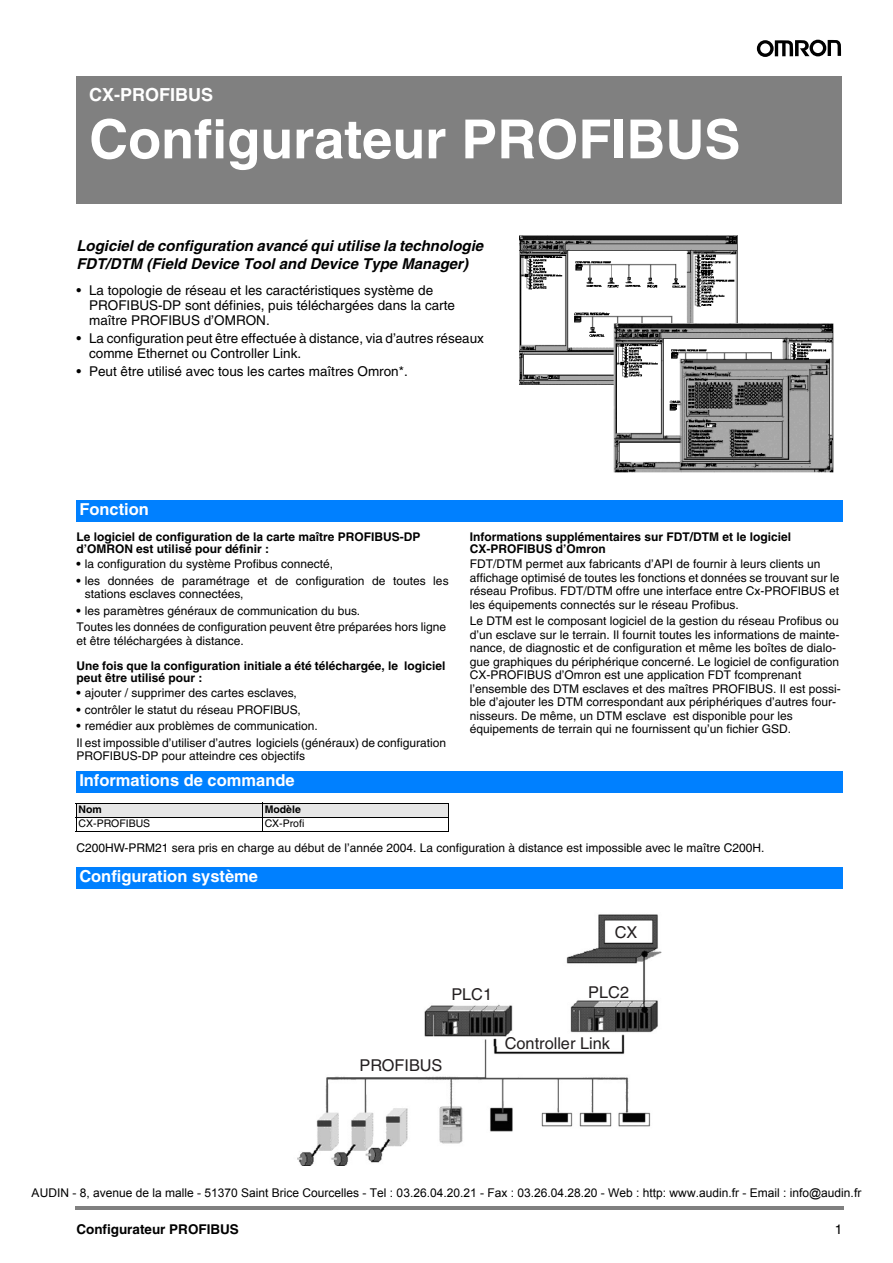
<style>
.page{position:relative;width:893px;height:1263px;background:#fff}
.page>*{position:absolute;margin:0;border:0;box-sizing:border-box;transform-origin:0 0}
.t1{font:700 54px "Helvetica";color:#fff}
.t2{font:700 18px "Helvetica";color:#fff}
.t3{font:700 16.5px "Helvetica";color:#fff}
.t4{font:16.35px "Helvetica";color:#231f20}
.t5{font:italic 700 15px/18px "Helvetica";color:#000}
.t6{font:13.5px/15px "Helvetica";color:#000}
.t7{font:700 13.5px "Helvetica";color:#000}
.t8{font:12px/13.5px "Helvetica";color:#000}
.t9{font:700 12px/12px "Helvetica";color:#000}
.t10{font:12px "Arial";color:#000}
.t11{font:10.5px "Helvetica";color:#000}
.t12{font:700 10.5px "Helvetica";color:#000}
.s1{font-weight:700}
</style>
<div class="page">
<div style="left:76px;top:77px;width:766px;height:127px;background:#808080"></div>
<hr style="left:76px;top:1206px;width:767px;height:3px;background:#808080">
<svg style="left:756px;top:40px;width:85px;height:17px"></svg>
<img style="left:519px;top:236px;width:314px;height:237px">
<div style="left:76px;top:500px;width:766px;height:21px;background:#0080ff"></div>
<div style="left:76px;top:772px;width:766px;height:21px;background:#0080ff"></div>
<div style="left:76px;top:803px;width:186px;height:14px;background:#e6e6e6"></div>
<div style="left:262px;top:803px;width:186px;height:14px;background:#e6e6e6"></div>
<div style="left:76px;top:868px;width:766px;height:21px;background:#0080ff"></div>
<svg style="left:76px;top:804px;width:1px;height:27px"></svg>
<svg style="left:262px;top:804px;width:1px;height:27px"></svg>
<svg style="left:448px;top:804px;width:1px;height:27px"></svg>
<hr style="left:76px;top:803px;width:373px;height:1px;background:#000">
<hr style="left:76px;top:817px;width:373px;height:1px;background:#000">
<hr style="left:76px;top:831px;width:373px;height:1px;background:#000">
<img style="left:297px;top:914px;width:365px;height:251px">
<h2 class="t2" style="left:89px;top:88px;width:125px">CX-PROFIBUS</h2>
<h1 class="t1" style="left:89px;top:120px;width:652px">Configurateur PROFIBUS</h1>
<p class="t5" style="left:76px;top:239px;width:408px">Logiciel de configuration avancé qui utilise la technologie<br>FDT/DTM (Field Device Tool and Device Type Manager)</p>
<p class="t6" style="left:89px;top:284px;width:367px;text-indent:-13px">• La topologie de réseau et les caractéristiques système de<br>PROFIBUS-DP sont définies, puis téléchargées dans la carte maître PROFIBUS d’OMRON.</p>
<p class="t6" style="left:89px;top:332px;width:396px;text-indent:-13px">• La configuration peut être effectuée à distance, via d’autres réseaux comme Ethernet ou Controller Link.</p>
<p class="t6" style="left:76px;top:365px;width:333px">• Peut être utilisé avec tous les cartes maîtres Omron*.</p>
<h3 class="t3" style="left:79px;top:503px;width:71px">Fonction</h3>
<p class="t9" style="left:76px;top:532px;width:345px">Le logiciel de configuration de la carte maître PROFIBUS-DP d’OMRON est utilisé pour définir :</p>
<p class="t8" style="left:76px;top:558px;width:258px"><span class="s1">•</span> la configuration du système Profibus connecté,</p>
<p class="t8" style="left:85px;top:575px;width:365px;text-indent:-8px"><span class="s1">•</span> les données de paramétrage et de configuration de toutes les stations esclaves connectées,</p>
<p class="t8" style="left:76px;top:603px;width:371px;line-height:16.5px"><span class="s1">•</span> les paramètres généraux de communication du bus.<br>Toutes les données de configuration peuvent être préparées hors ligne</p>
<p class="t8" style="left:76px;top:635px;width:169px">et être téléchargées à distance.</p>
<p class="t9" style="left:76px;top:661px;width:370px">Une fois que la configuration initiale a été téléchargée, le logiciel peut être utilisé pour :</p>
<p class="t8" style="left:76px;top:687px;width:222px"><span class="s1">•</span> ajouter / supprimer des cartes esclaves,</p>
<p class="t8" style="left:76px;top:704px;width:226px"><span class="s1">•</span> contrôler le statut du réseau PROFIBUS,</p>
<p class="t8" style="left:76px;top:719px;width:371px;line-height:16.5px"><span class="s1">•</span> remédier aux problèmes de communication.<br>Il est impossible d’utiliser d’autres logiciels (généraux) de configuration</p>
<p class="t8" style="left:76px;top:750px;width:230px">PROFIBUS-DP pour atteindre ces objectifs</p>
<h3 class="t3" style="left:79px;top:775px;width:217px">Informations de commande</h3>
<p class="t12" style="left:79px;top:806px;width:25px">Nom</p>
<p class="t12" style="left:265px;top:806px;width:38px">Modèle</p>
<p class="t11" style="left:79px;top:820px;width:73px">CX-PROFIBUS</p>
<p class="t11" style="left:265px;top:820px;width:41px">CX-Profi</p>
<p class="t9" style="left:470px;top:532px;width:323px">Informations supplémentaires sur FDT/DTM et le logiciel<br>CX-PROFIBUS d’Omron</p>
<p class="t8" style="left:470px;top:558px;width:371px">FDT/DTM permet aux fabricants d’API de fournir à leurs clients un affichage optimisé de toutes les fonctions et données se trouvant sur le réseau Profibus. FDT/DTM offre une interface entre Cx-PROFIBUS et les équipements connectés sur le réseau Profibus.</p>
<p class="t8" style="left:470px;top:615px;width:372px">Le DTM est le composant logiciel de la gestion du réseau Profibus ou d’un esclave sur le terrain. Il fournit toutes les informations de mainte&shy;nance, de diagnostic et de configuration et même les boîtes de dialo&shy;gue graphiques du périphérique concerné. Le logiciel de configuration CX-PROFIBUS d’Omron est une application FDT fcomprenant l’ensemble des DTM esclaves et des maîtres PROFIBUS. Il est possi&shy;ble d’ajouter les DTM correspondant aux périphériques d’autres four&shy;nisseurs. De même, un DTM esclave est disponible pour les équipements de terrain qui ne fournissent qu’un fichier GSD.</p>
<p class="t8" style="left:76px;top:842px;width:689px">C200HW-PRM21 sera pris en charge au début de l’année 2004. La configuration à distance est impossible avec le maître C200H.</p>
<h3 class="t3" style="left:79px;top:871px;width:180px">Configuration système</h3>
<h3 class="t4" style="left:614px;top:926px;width:24px">CX</h3>
<h3 class="t4" style="left:451px;top:989px;width:42px">PLC1</h3>
<h3 class="t4" style="left:588px;top:987px;width:42px">PLC2</h3>
<h3 class="t4" style="left:359px;top:1060px;width:84px">PROFIBUS</h3>
<h3 class="t4" style="left:505px;top:1038px;width:107px">Controller Link</h3>
<p class="t10" style="left:32px;top:1185px;width:831px">AUDIN - 8, avenue de la malle - 51370 Saint Brice Courcelles - Tel : 03.26.04.20.21 - Fax : 03.26.04.28.20 - Web : http: www.audin.fr - Email : info@audin.fr</p>
<p class="t7" style="left:76px;top:1224px;width:164px">Configurateur PROFIBUS</p>
<p class="t6" style="left:834px;top:1223px;width:9px">1</p>
</div>
